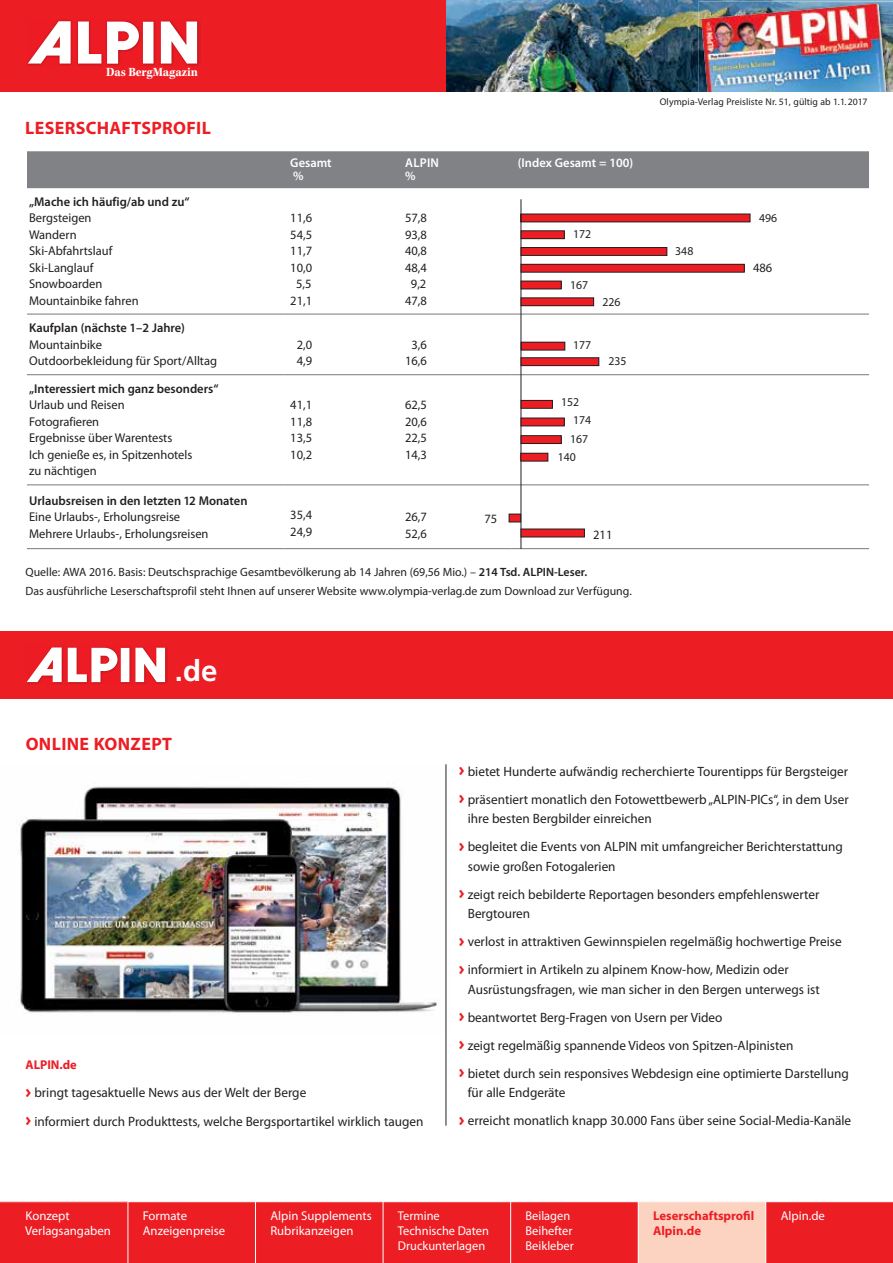
<style>
.page{position:relative;width:893px;height:1263px;background:#fff}
.page>*{position:absolute;margin:0;border:0;box-sizing:border-box;transform-origin:0 0}
.t1{font:700 29.4px "Frutiger LT Std";color:#fff}
.t2{font:700 18px "Myriad Pro";letter-spacing:.02em;color:#ed1d24}
.t3{font:13.5px/28px "Myriad Pro";color:#231f20}
.t4{font:13.05px "Kepler Std Bold Scn";letter-spacing:-.01em;color:#fff}
.t5{font:12.75px/16.5px "Myriad Pro";color:#231f20}
.t6{font:12.75px/15px "Myriad Pro";color:#fff}
.t7{font:600 12.75px "Myriad Pro";color:#231f20}
.t8{font:700 12.75px/15px "Myriad Pro";color:#ed1d24}
.t9{font:600 12.75px/13.5px "Myriad Pro";color:#fff}
.t10{font:12px/18.5px "Myriad Pro";color:#231f20}
.t11{font:9.75px "Myriad Pro";letter-spacing:.01em;color:#231f20}
.s1{font-weight:600}
.s2{font-family:"Meta Black LF";color:#ed1d24}
</style>
<div class="page">
<div style="left:0;top:0;width:893px;height:91px;background:#ed1d24"></div>
<img style="left:446px;top:0;width:446px;height:91px">
<img style="left:698px;top:1px;width:195px;height:26px">
<img style="left:698px;top:27px;width:8px;height:64px">
<img style="left:887px;top:27px;width:6px;height:64px">
<img style="left:706px;top:79px;width:143px;height:12px">
<img style="left:849px;top:4px;width:38px;height:87px">
<img style="left:701px;top:12px;width:74px;height:67px">
<img style="left:775px;top:6px;width:74px;height:73px">
<img style="left:27px;top:20px;width:172px;height:46px">
<svg style="left:28px;top:21px;width:43px;height:43px"></svg>
<svg style="left:78px;top:22px;width:123px;height:44px"></svg>
<img style="left:19px;top:764px;width:427px;height:269px">
<div style="left:27px;top:151px;width:842px;height:37px;background:#808285"></div>
<hr style="left:27px;top:314px;width:257px;height:1px;background:#77787b">
<hr style="left:399px;top:314px;width:113px;height:1px;background:#77787b">
<hr style="left:512px;top:314px;width:357px;height:1px;background:#77787b">
<hr style="left:27px;top:374px;width:257px;height:1px;background:#77787b">
<hr style="left:399px;top:374px;width:113px;height:1px;background:#77787b">
<hr style="left:512px;top:374px;width:357px;height:1px;background:#77787b">
<hr style="left:27px;top:484px;width:257px;height:1px;background:#77787b">
<hr style="left:399px;top:484px;width:113px;height:1px;background:#77787b">
<hr style="left:512px;top:484px;width:357px;height:1px;background:#77787b">
<hr style="left:284px;top:314px;width:115px;height:1px;background:#77787b">
<hr style="left:284px;top:374px;width:115px;height:1px;background:#77787b">
<hr style="left:284px;top:484px;width:115px;height:1px;background:#77787b">
<hr style="left:27px;top:548px;width:257px;height:1px;background:#77787b">
<hr style="left:284px;top:548px;width:115px;height:1px;background:#77787b">
<hr style="left:399px;top:548px;width:113px;height:1px;background:#77787b">
<hr style="left:512px;top:548px;width:357px;height:1px;background:#77787b">
<div style="left:521px;top:214px;width:229px;height:8px;background:#ed1d24"></div>
<div style="left:521px;top:342px;width:44px;height:8px;background:#ed1d24"></div>
<hr style="left:521px;top:199px;width:1px;height:350px;background:#231f20">
<div style="left:521px;top:231px;width:43px;height:8px;background:#ed1d24"></div>
<div style="left:521px;top:230px;width:44px;height:9px;border:1px solid #231f20"></div>
<div style="left:521px;top:248px;width:146px;height:7px;background:#ed1d24"></div>
<div style="left:521px;top:247px;width:146px;height:9px;border:1px solid #231f20"></div>
<div style="left:521px;top:264px;width:223px;height:8px;background:#ed1d24"></div>
<div style="left:521px;top:264px;width:224px;height:8px;border:1px solid #231f20"></div>
<div style="left:521px;top:281px;width:40px;height:8px;background:#ed1d24"></div>
<div style="left:521px;top:298px;width:73px;height:8px;background:#ed1d24"></div>
<div style="left:521px;top:297px;width:73px;height:9px;border:1px solid #231f20"></div>
<div style="left:521px;top:358px;width:78px;height:8px;background:#ed1d24"></div>
<div style="left:521px;top:357px;width:78px;height:9px;border:1px solid #231f20"></div>
<div style="left:0;top:1202px;width:128px;height:61px;background:#ed1d24"></div>
<div style="left:129px;top:1202px;width:764px;height:61px;background:#ed1d24"></div>
<div style="left:638px;top:1202px;width:128px;height:61px;background:#fcd3c1"></div>
<hr style="left:255px;top:1202px;width:1px;height:61px;background:#fff">
<hr style="left:765px;top:1202px;width:1px;height:61px;background:#fff">
<hr style="left:383px;top:1202px;width:1px;height:61px;background:#fff">
<hr style="left:510px;top:1202px;width:1px;height:61px;background:#fff">
<hr style="left:638px;top:1202px;width:1px;height:61px;background:#fff">
<div style="left:521px;top:436px;width:40px;height:7px;background:#ed1d24"></div>
<div style="left:521px;top:435px;width:40px;height:9px;border:1px solid #231f20"></div>
<div style="left:521px;top:453px;width:27px;height:8px;background:#ed1d24"></div>
<div style="left:521px;top:453px;width:27px;height:8px;border:1px solid #231f20"></div>
<div style="left:521px;top:418px;width:43px;height:8px;background:#ed1d24"></div>
<div style="left:521px;top:400px;width:31px;height:8px;background:#ed1d24"></div>
<div style="left:521px;top:400px;width:32px;height:9px;border:1px solid #231f20"></div>
<div style="left:521px;top:529px;width:63px;height:8px;background:#ed1d24"></div>
<div style="left:509px;top:514px;width:12px;height:8px;background:#ed1d24"></div>
<div style="left:509px;top:514px;width:12px;height:8px;border:1px solid #231f20"></div>
<div style="left:0;top:631px;width:893px;height:68px;background:#ed1d24"></div>
<hr style="left:446px;top:764px;width:1px;height:361px;background:#231f20">
<img style="left:27px;top:647px;width:139px;height:37px">
<svg style="left:27px;top:647px;width:35px;height:35px"></svg>
<svg style="left:68px;top:648px;width:100px;height:36px"></svg>
<p class="t4" style="left:106px;top:63px;width:93px">Das BergMagazin</p>
<h2 class="t2" style="left:25px;top:118px;width:187px">LESERSCHAFTSPROFIL</h2>
<p class="t9" style="left:290px;top:156px;width:43px">Gesamt %</p>
<p class="t9" style="left:405px;top:156px;width:36px">ALPIN %</p>
<p class="t9" style="left:518px;top:156px;width:117px">(Index Gesamt = 100)</p>
<p class="t7" style="left:29px;top:194px;width:162px">„Mache ich häufig/ab und zu“</p>
<p class="t5" style="left:29px;top:210px;width:111px">Bergsteigen<br>Wandern<br>Ski-Abfahrtslauf<br>Ski-Langlauf<br>Snowboarden<br>Mountainbike fahren</p>
<p class="t5" style="left:290px;top:210px;width:23px;text-align:center">11,6<br>54,5<br>11,7<br>10,0<br>5,5<br>21,1</p>
<p class="t5" style="left:405px;top:210px;width:23px;text-align:center">57,8<br>93,8<br>40,8<br>48,4<br>9,2<br>47,8</p>
<p class="t7" style="left:29px;top:321px;width:157px">Kaufplan (nächste 1–2 Jahre)</p>
<p class="t5" style="left:29px;top:336px;width:189px">Mountainbike<br>Outdoorbekleidung für Sport/Alltag</p>
<p class="t5" style="left:297px;top:336px;width:17px">2,0<br>4,9</p>
<p class="t5" style="left:405px;top:336px;width:23px;text-align:center">3,6<br>16,6</p>
<p class="t7" style="left:29px;top:381px;width:191px">„Interessiert mich ganz besonders“</p>
<p class="t5" style="left:29px;top:397px;width:165px">Urlaub und Reisen<br>Fotografieren<br>Ergebnisse über Warentests<br>Ich genieße es, in Spitzenhotels zu nächtigen</p>
<p class="t5" style="left:290px;top:397px;width:23px;text-align:justify">41,1<br>11,8<br>13,5<br>10,2</p>
<p class="t5" style="left:405px;top:397px;width:23px;text-align:justify">62,5<br>20,6<br>22,5<br>14,3</p>
<p class="t7" style="left:29px;top:493px;width:220px">Urlaubsreisen in den letzten 12 Monaten</p>
<p class="t5" style="left:29px;top:509px;width:181px">Eine Urlaubs-, Erholungsreise<br>Mehrere Urlaubs-, Erholungsreisen</p>
<p class="t5" style="left:290px;top:507px;width:23px">35,4<br>24,9</p>
<p class="t5" style="left:405px;top:509px;width:23px">26,7<br>52,6</p>
<p class="t5" style="left:484px;top:511px;width:14px">75</p>
<p class="t10" style="left:573px;top:225px;width:20px">172</p>
<p class="t10" style="left:570px;top:276px;width:20px">167</p>
<p class="t10" style="left:602px;top:293px;width:20px">226</p>
<p class="t10" style="left:573px;top:336px;width:20px">177</p>
<p class="t10" style="left:561px;top:393px;width:20px">152</p>
<p class="t10" style="left:573px;top:411px;width:20px">174</p>
<p class="t10" style="left:570px;top:430px;width:20px">167</p>
<p class="t10" style="left:558px;top:448px;width:20px">140</p>
<p class="t10" style="left:608px;top:352px;width:20px">235</p>
<p class="t5" style="left:593px;top:526px;width:21px">211</p>
<p class="t10" style="left:26px;top:563px;width:608px">Quelle: AWA 2016. Basis: Deutschsprachige Gesamtbevölkerung ab 14 Jahren (69,56 Mio.) – <span class="s1">214 Tsd. ALPIN-Leser.<br></span>Das ausführliche Leserschaftsprofil steht Ihnen auf unserer Website www.olympia-verlag.de zum Download zur Verfügung.</p>
<h1 class="t1" style="left:175px;top:653px;width:44px">.de</h1>
<h2 class="t2" style="left:26px;top:734px;width:148px">ONLINE KONZEPT</h2>
<p class="t11" style="left:660px;top:97px;width:209px">Olympia-Verlag Preisliste Nr. 51, gültig ab 1.1.2017</p>
<p class="t10" style="left:675px;top:242px;width:20px">348</p>
<p class="t10" style="left:759px;top:208px;width:20px">496</p>
<p class="t5" style="left:753px;top:260px;width:21px">486</p>
<p class="t8" style="left:26px;top:1058px;width:53px">ALPIN.de</p>
<p class="t3" style="left:26px;top:1079px;width:399px"><span class="s2">&gt;</span> bringt tagesaktuelle News aus der Welt der Berge<br><span class="s2">&gt;</span> informiert durch Produkttests, welche Bergsportartikel wirklich taugen</p>
<p class="t3" style="left:459px;top:757px;width:391px"><span class="s2">&gt;</span> bietet Hunderte aufwändig recherchierte Tourentipps für Bergsteiger <span class="s2">&gt;</span> präsentiert monatlich den Fotowettbewerb „ALPIN-PICs“, in dem User</p>
<p class="t3" style="left:459px;top:805px;width:385px;text-indent:9px">ihre besten Bergbilder einreichen<br><span class="s2">&gt;</span> begleitet die Events von ALPIN mit umfangreicher Berichterstattung</p>
<p class="t3" style="left:459px;top:852px;width:362px;text-indent:9px">sowie großen Fotogalerien<br><span class="s2">&gt;</span> zeigt reich bebilderte Reportagen besonders empfehlenswerter</p>
<p class="t3" style="left:459px;top:900px;width:384px;text-indent:9px">Bergtouren<br><span class="s2">&gt;</span> verlost in attraktiven Gewinnspielen regelmäßig hochwertige Preise <span class="s2">&gt;</span> informiert in Artikeln zu alpinem Know-how, Medizin oder</p>
<p class="t3" style="left:459px;top:976px;width:391px;text-indent:9px">Ausrüstungsfragen, wie man sicher in den Bergen unterwegs ist<br><span class="s2">&gt;</span> beantwortet Berg-Fragen von Usern per Video<br><span class="s2">&gt;</span> zeigt regelmäßig spannende Videos von Spitzen-Alpinisten<br><span class="s2">&gt;</span> bietet durch sein responsives Webdesign eine optimierte Darstellung</p>
<p class="t3" style="left:459px;top:1079px;width:394px;text-indent:9px">für alle Endgeräte<br><span class="s2">&gt;</span> erreicht monatlich knapp 30.000 Fans über seine Social-Media-Kanäle</p>
<p class="t6" style="left:25px;top:1208px;width:87px">Konzept<br>Verlagsangaben</p>
<p class="t6" style="left:143px;top:1208px;width:84px">Formate<br>Anzeigenpreise</p>
<p class="t6" style="left:270px;top:1208px;width:103px">Alpin Supplements<br>Rubrikanzeigen</p>
<p class="t6" style="left:398px;top:1208px;width:92px">Termine<br>Technische Daten<br>Druckunterlagen</p>
<p class="t6" style="left:525px;top:1208px;width:50px">Beilagen<br>Beihefter<br>Beikleber</p>
<p class="t8" style="left:653px;top:1208px;width:103px">Leserschaftsprofil<br>Alpin.de</p>
<p class="t6" style="left:781px;top:1208px;width:46px">Alpin.de</p>
</div>
